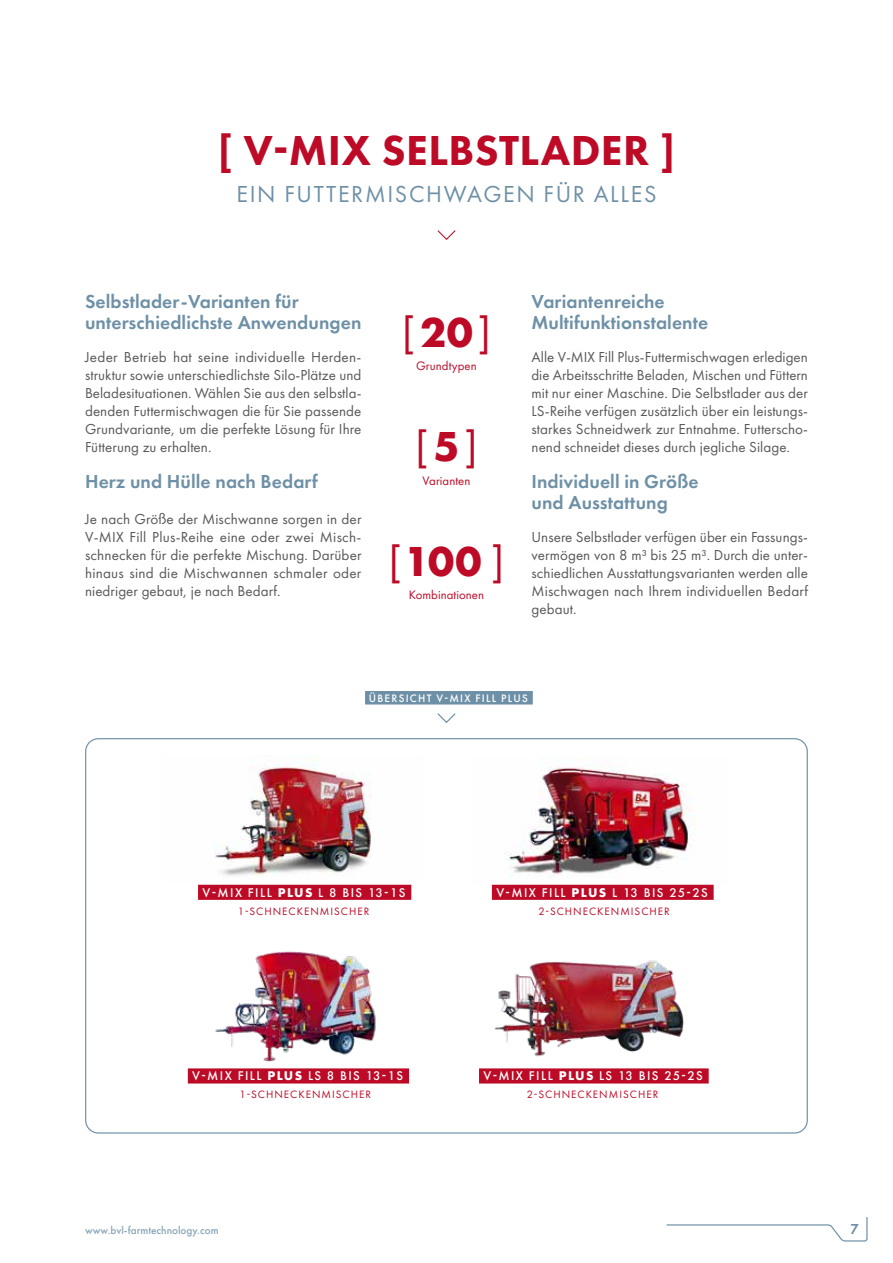
<style>
.page{position:relative;width:893px;height:1263px;background:#fff}
.page>*{position:absolute;margin:0;border:0;box-sizing:border-box;transform-origin:0 0}
.t1{font:800 43.5px "Futura PT";letter-spacing:.01em;color:#bd0a26}
.t2{font:43.5px "Futura PT";color:#bd0a26}
.t3{font:700 43.5px "Futura PT";color:#bd0a26}
.t4{font:24px "Futura PT";letter-spacing:.07em;color:#6e90a6}
.t5{font:600 19.5px/21px "Futura PT";letter-spacing:.005em;color:#6e90a6}
.t6{font:15px/18px "Futura PT";letter-spacing:.005em;color:#58585a;text-align:justify}
.t7{font:600 15px "Futura PT";color:#6e90a6}
.t8{font:500 13.05px "Futura PT";letter-spacing:.11em;color:#fff}
.t9{font:12.75px "Futura PT";letter-spacing:.005em;color:#bd0a26}
.t10{font:500 11.25px "Futura PT";color:#89a5b8}
.t11{font:500 11.25px "Futura PT";letter-spacing:.11em;color:#fff}
.t12{font:11.1px "Futura PT";letter-spacing:.09em;color:#bd0a26}
.s1{font-weight:700}
.s2{font-weight:400}
</style>
<div class="page">
<img style="left:214px;top:758px;width:157px;height:118px">
<img style="left:505px;top:757px;width:190px;height:121px">
<svg style="left:437px;top:230px;width:19px;height:10px"></svg>
<div style="left:365px;top:691px;width:168px;height:13px;background:#6e90a6"></div>
<svg style="left:437px;top:713px;width:19px;height:10px"></svg>
<div style="left:492px;top:885px;width:222px;height:15px;background:#bd0a26"></div>
<div style="left:188px;top:1068px;width:221px;height:15px;background:#bd0a26"></div>
<div style="left:198px;top:885px;width:213px;height:15px;background:#bd0a26"></div>
<div style="left:479px;top:1068px;width:230px;height:15px;background:#bd0a26"></div>
<img style="left:494px;top:960px;width:190px;height:97px">
<img style="left:187px;top:951px;width:223px;height:121px">
<svg style="left:666px;top:1217px;width:202px;height:25px"></svg>
<h1 class="t1" style="left:218px;top:123px;width:459px">[ V-MIX SELBSTLADER ]</h1>
<h2 class="t4" style="left:236px;top:180px;width:421px">EIN FUTTERMISCHWAGEN FÜR ALLES</h2>
<h3 class="t5" style="left:85px;top:291px;width:278px">Selbstlader-Varianten für unterschiedlichste Anwendungen</h3>
<p class="t6" style="left:85px;top:348px;width:278px">Jeder Betrieb hat seine individuelle Herden&shy;struktur sowie unterschiedlichste Silo-Plätze und Beladesituationen. Wählen Sie aus den selbstla&shy;denden Futtermischwagen die für Sie passende Grundvariante, um die perfekte Lösung für Ihre Fütterung zu erhalten.</p>
<h3 class="t5" style="left:85px;top:471px;width:234px">Herz und Hülle nach Bedarf</h3>
<p class="t6" style="left:85px;top:510px;width:278px">Je nach Größe der Mischwanne sorgen in der V-MIX Fill Plus-Reihe eine oder zwei Misch&shy;schnecken für die perfekte Mischung. Darüber hinaus sind die Mischwannen schmaler oder niedriger gebaut, je nach Bedarf.</p>
<h1 class="t2" style="left:402px;top:306px;width:90px">[<span class="s1">20</span>]</h1>
<p class="t9" style="left:416px;top:358px;width:62px">Grundtypen</p>
<h1 class="t2" style="left:415px;top:421px;width:64px">[<span class="s1">5</span>]</h1>
<p class="t9" style="left:423px;top:473px;width:49px">Varianten</p>
<h1 class="t3" style="left:389px;top:534px;width:117px"><span class="s2">[</span>100 <span class="s2">]</span></h1>
<p class="t9" style="left:409px;top:588px;width:77px">Kombinationen</p>
<h3 class="t5" style="left:531px;top:291px;width:178px">Variantenreiche<br>Multifunktionstalente</h3>
<p class="t6" style="left:531px;top:348px;width:278px">Alle V-MIX Fill Plus-Futtermischwagen erledigen die Arbeitsschritte Beladen, Mischen und Füttern mit nur einer Maschine. Die Selbstlader aus der LS-Reihe verfügen zusätzlich über ein leistungs&shy;starkes Schneidwerk zur Entnahme. Futterscho&shy;nend schneidet dieses durch jegliche Silage.</p>
<h3 class="t5" style="left:531px;top:471px;width:169px">Individuell in Größe und Ausstattung</h3>
<p class="t6" style="left:531px;top:528px;width:278px">Unsere Selbstlader verfügen über ein Fassungs&shy;vermögen von 8 m³ bis 25 m³. Durch die unter&shy;schiedlichen Ausstattungsvarianten werden alle Mischwagen nach Ihrem individuellen Bedarf gebaut.</p>
<p class="t11" style="left:369px;top:691px;width:160px">ÜBERSICHT V-MIX FILL PLUS</p>
<p class="t8" style="left:202px;top:884px;width:205px">V-MIX FILL <span class="s1">PLUS</span> L 8 BIS 13-1S</p>
<p class="t12" style="left:238px;top:904px;width:133px">1-SCHNECKENMISCHER</p>
<p class="t8" style="left:192px;top:1068px;width:213px">V-MIX FILL <span class="s1">PLUS</span> LS 8 BIS 13-1S</p>
<p class="t12" style="left:239px;top:1088px;width:133px">1-SCHNECKENMISCHER</p>
<p class="t8" style="left:496px;top:884px;width:213px">V-MIX FILL <span class="s1">PLUS</span> L 13 BIS 25-2S</p>
<p class="t12" style="left:538px;top:904px;width:133px">2-SCHNECKENMISCHER</p>
<p class="t8" style="left:483px;top:1068px;width:221px">V-MIX FILL <span class="s1">PLUS</span> LS 13 BIS 25-2S</p>
<p class="t12" style="left:527px;top:1088px;width:133px">2-SCHNECKENMISCHER</p>
<p class="t10" style="left:85px;top:1223px;width:135px">www.bvl-farmtechnology.com</p>
<p class="t7" style="left:851px;top:1219px;width:10px">7</p>
</div>
